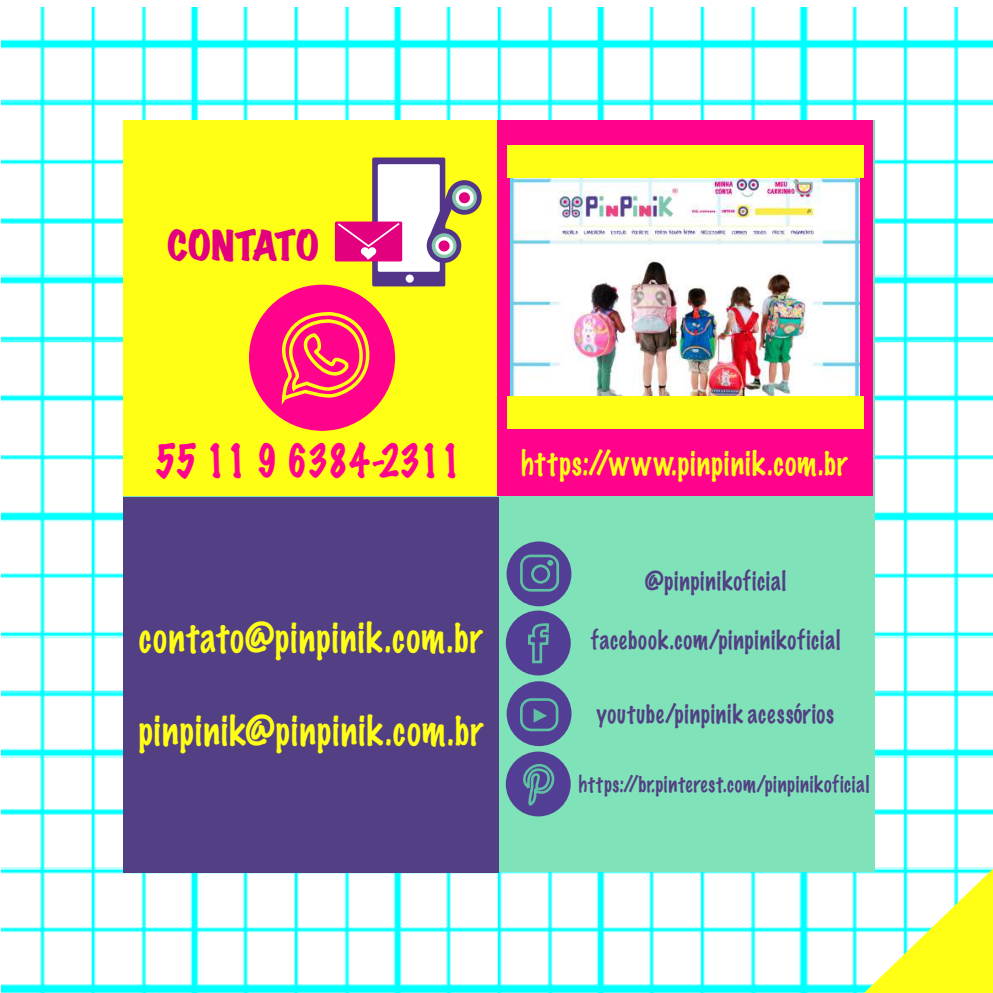
<style>
.page{position:relative;width:993px;height:993px;background:#fff}
.page>*{position:absolute;margin:0;border:0;box-sizing:border-box;transform-origin:0 0}
.t1{font:100 42px "Marker Felt";color:#ff038d;scale:.87 1}
.t2{font:100 38.5px "Marker Felt";letter-spacing:.04em;color:#ffff16;scale:.87 1}
.t3{font:expanded 37.62px "Marker Felt";color:#e3007e}
.t4{font:100 31.5px "Marker Felt";letter-spacing:.045em;color:#ffff16;scale:.87 1}
.t5{font:100 24.5px "Marker Felt";letter-spacing:.045em;color:#523f84;scale:.87 1}
.t6{font:100 21px "Marker Felt";letter-spacing:.045em;color:#523f84;scale:.87 1}
</style>
<div class="page">
<img style="left:1px;top:7px;width:991px;height:985px">
<svg style="left:863px;top:868px;width:129px;height:124px"></svg>
<div style="left:123px;top:120px;width:751px;height:750px;background:#80e2b9"></div>
<div style="left:123px;top:120px;width:375px;height:375px;background:#ffff16"></div>
<div style="left:497px;top:120px;width:375px;height:375px;background:#ff038d"></div>
<div style="left:123px;top:497px;width:375px;height:375px;background:#523f84"></div>
<div style="left:506px;top:681px;width:65px;height:64px;background:#523f95;border-radius:50%"></div>
<div style="left:520px;top:698px;width:38px;height:33px;border:3px solid #5ec1a4;border-radius:10px"></div>
<svg style="left:533px;top:708px;width:14px;height:14px"></svg>
<div style="left:506px;top:541px;width:65px;height:65px;background:#523f95;border-radius:50%"></div>
<div style="left:520px;top:554px;width:39px;height:37px;border:3px solid #5ec1a4;border-radius:9px"></div>
<div style="left:531px;top:564px;width:19px;height:19px;border:3px solid #5ec1a4;border-radius:50%"></div>
<svg style="left:547px;top:560px;width:6px;height:5px"></svg>
<div style="left:505px;top:610px;width:65px;height:65px;background:#523f95;border-radius:50%"></div>
<svg style="left:528px;top:623px;width:21px;height:41px"></svg>
<div style="left:505px;top:751px;width:65px;height:65px;background:#523f95;border-radius:50%"></div>
<svg style="left:523px;top:758px;width:37px;height:51px"></svg>
<div style="left:249px;top:284px;width:146px;height:146px;background:#ff038d;border-radius:50%"></div>
<svg style="left:281px;top:312px;width:89px;height:91px"></svg>
<img style="left:510px;top:177px;width:349px;height:218px">
<div style="left:507px;top:395px;width:356px;height:33px;background:#ffff16"></div>
<div style="left:507px;top:144px;width:356px;height:33px;background:#ffff16"></div>
<div style="left:372px;top:157px;width:73px;height:129px;background:#533589;border-radius:2px"></div>
<div style="left:377px;top:164px;width:62px;height:108px;background:#fff;border-radius:2px"></div>
<div style="left:405px;top:274px;width:8px;height:8px;background:#fff;border-radius:50%"></div>
<div style="left:335px;top:221px;width:67px;height:40px;background:#e3007e;border-radius:2px"></div>
<svg style="left:336px;top:221px;width:65px;height:39px"></svg>
<svg style="left:426px;top:178px;width:56px;height:87px"></svg>
<h3 class="t3" style="left:167px;top:215px;width:153px">CONTATO</h3>
<h1 class="t1" style="left:155px;top:428px;width:353px">55 11 9 6384-2311</h1>
<p class="t4" style="left:520px;top:438px;width:376px">https://www.pinpinik.com.br</p>
<h2 class="t2" style="left:139px;top:607px;width:396px">contato@pinpinik.com.br</h2>
<h2 class="t2" style="left:138px;top:699px;width:397px">pinpinik@pinpinik.com.br</h2>
<p class="t5" style="left:644px;top:561px;width:164px">@pinpinikoficial</p>
<p class="t5" style="left:590px;top:620px;width:288px">facebook.com/pinpinikoficial</p>
<p class="t5" style="left:596px;top:693px;width:274px">youtube/pinpinik acessórios</p>
<p class="t6" style="left:578px;top:767px;width:336px">https://br.pinterest.com/pinpinikoficial</p>
</div>
